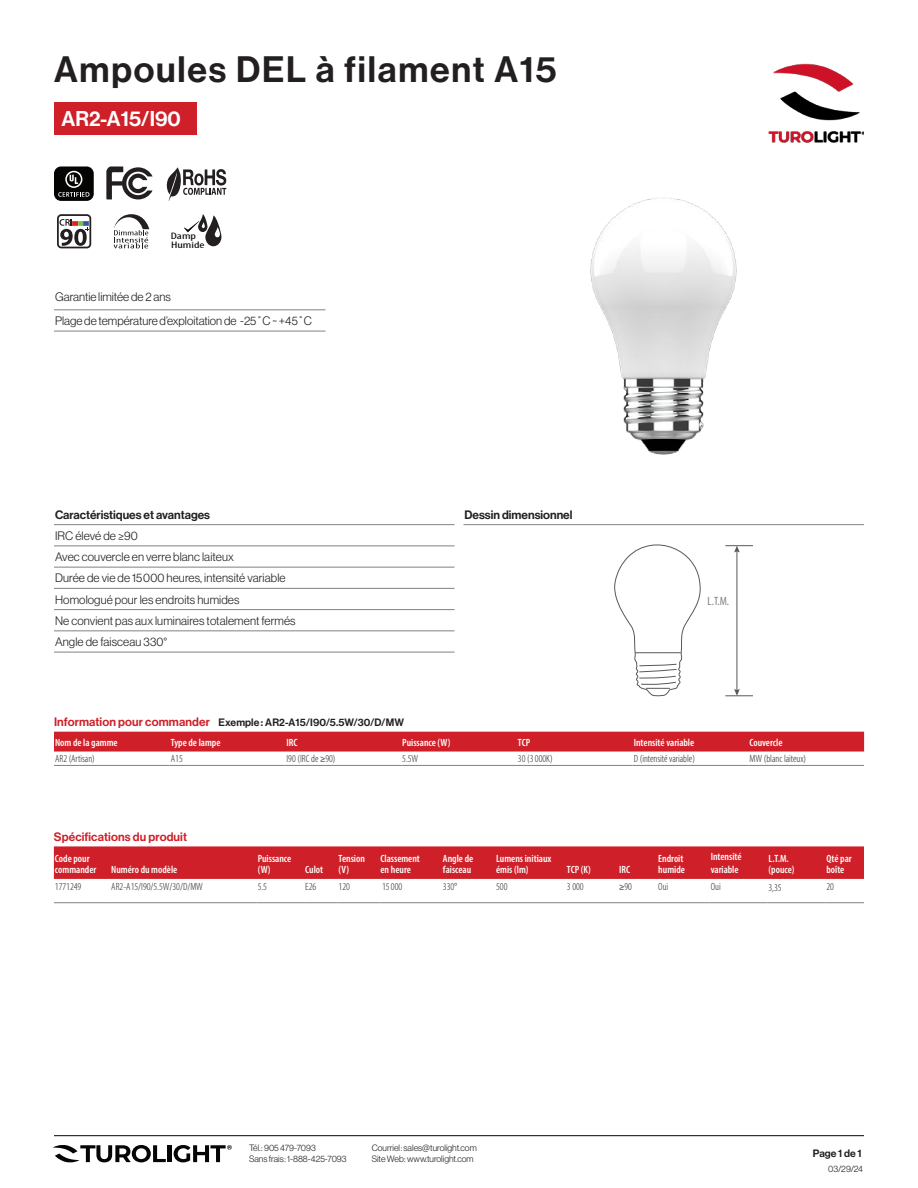
<style>
.page{position:relative;width:918px;height:1188px;background:#fff}
.page>*{position:absolute;margin:0;border:0;box-sizing:border-box;transform-origin:0 0}
.t1{font:36px "N Haas Grotesk DS Pro 65 Md";letter-spacing:.05em;color:#231f20}
.t2{font:21px "N Haas Grotesk DS Pro 65 Md";color:#fff}
.t3{font:condensed 12.45px "Myriad Pro";color:#808285}
.Table_Feature_Basic{font:12px "N Haas Grotesk DS Pro 45 Lt";letter-spacing:.01em;color:#231f20}
.Table_Feature_Header{font:12px "N Haas Grotesk DS Pro 65 Md";color:#231f20}
.t4{font:12px "N Haas Grotesk DS Pro 65 Md";letter-spacing:.01em;color:#ce2129}
.Table_Detail_Header{font:condensed 12px "Myriad Pro";color:#808285}
.Table_Detail_Header-2{font:600 condensed 10.5px/11.2px "Myriad Pro";color:#fff}
.Table_Detail_Basic{font:300 condensed 10.5px "Myriad Pro";color:#231f20}
.t5{font:10.5px "N Haas Grotesk DS Pro 65 Md";letter-spacing:.01em;color:#231f20}
.t6{font:condensed 9.45px/8.2px "Myriad Pro";color:#040503;scale:1.46 1}
.t7{font:9px/10.8px "N Haas Grotesk DS Pro 45 Lt";color:#231f20}
.s1{font-size:12px;color:#cf2029}
.s2{font-family:"N Haas Grotesk DS Pro 45 Lt";font-weight:400;font-stretch:normal}
</style>
<div class="page">
<div style="left:54px;top:102px;width:143px;height:33px;background:#cf2029"></div>
<img style="left:769px;top:63px;width:95px;height:80px">
<hr style="left:167px;top:1145px;width:4px;height:17px;background:#050604">
<svg style="left:53px;top:1145px;width:113px;height:18px"></svg>
<svg style="left:174px;top:1145px;width:58px;height:17px"></svg>
<hr style="left:54px;top:1135px;width:810px;height:1px;background:#231f20">
<svg style="left:614px;top:544px;width:87px;height:153px"></svg>
<hr style="left:737px;top:550px;width:1px;height:141px;background:#57585a">
<svg style="left:725px;top:545px;width:28px;height:8px"></svg>
<svg style="left:725px;top:689px;width:28px;height:7px"></svg>
<hr style="left:54px;top:310px;width:272px;height:1px;background:#7f8188">
<hr style="left:54px;top:331px;width:272px;height:1px;background:#7f8188">
<hr style="left:464px;top:524px;width:400px;height:1px;background:#808285">
<div style="left:54px;top:846px;width:810px;height:33px;background:#cf2029"></div>
<hr style="left:54px;top:902px;width:56px;height:1px;background:#7f8188">
<hr style="left:110px;top:902px;width:147px;height:1px;background:#7f8188">
<hr style="left:257px;top:902px;width:47px;height:1px;background:#7f8188">
<hr style="left:304px;top:902px;width:34px;height:1px;background:#7f8188">
<hr style="left:338px;top:902px;width:41px;height:1px;background:#7f8188">
<hr style="left:379px;top:902px;width:63px;height:1px;background:#7f8188">
<hr style="left:495px;top:902px;width:71px;height:1px;background:#7f8188">
<hr style="left:566px;top:902px;width:52px;height:1px;background:#7f8188">
<hr style="left:618px;top:902px;width:39px;height:1px;background:#7f8188">
<hr style="left:657px;top:902px;width:53px;height:1px;background:#7f8188">
<hr style="left:710px;top:902px;width:57px;height:1px;background:#7f8188">
<hr style="left:825px;top:902px;width:39px;height:1px;background:#7f8188">
<hr style="left:442px;top:902px;width:53px;height:1px;background:#7f8188">
<hr style="left:767px;top:902px;width:58px;height:1px;background:#7f8188">
<svg style="left:106px;top:167px;width:47px;height:32px"></svg>
<svg style="left:166px;top:167px;width:60px;height:34px"></svg>
<div style="left:54px;top:166px;width:40px;height:35px;background:#040503;border-radius:7px"></div>
<svg style="left:58px;top:171px;width:31px;height:26px"></svg>
<svg style="left:184px;top:214px;width:37px;height:32px"></svg>
<hr style="left:54px;top:524px;width:400px;height:1px;background:#808285">
<hr style="left:54px;top:546px;width:400px;height:1px;background:#7f8188">
<hr style="left:54px;top:567px;width:400px;height:1px;background:#7f8188">
<hr style="left:54px;top:588px;width:400px;height:1px;background:#7f8188">
<hr style="left:54px;top:609px;width:400px;height:1px;background:#7f8188">
<hr style="left:54px;top:631px;width:400px;height:1px;background:#7f8188">
<hr style="left:54px;top:652px;width:400px;height:1px;background:#7f8188">
<div style="left:54px;top:732px;width:810px;height:20px;background:#cf2029"></div>
<hr style="left:54px;top:765px;width:116px;height:1px;background:#7f8188">
<hr style="left:170px;top:765px;width:115px;height:1px;background:#7f8188">
<hr style="left:285px;top:765px;width:116px;height:1px;background:#7f8188">
<hr style="left:401px;top:765px;width:116px;height:1px;background:#7f8188">
<hr style="left:517px;top:765px;width:116px;height:1px;background:#7f8188">
<hr style="left:633px;top:765px;width:115px;height:1px;background:#7f8188">
<hr style="left:748px;top:765px;width:116px;height:1px;background:#7f8188">
<svg style="left:57px;top:214px;width:34px;height:34px"></svg>
<svg style="left:114px;top:214px;width:35px;height:34px"></svg>
<img style="left:590px;top:197px;width:147px;height:258px">
<h1 class="t1" style="left:54px;top:48px;width:504px">Ampoules DEL à filament A15</h1>
<h2 class="t2" style="left:62px;top:106px;width:121px">AR2-A15/I90</h2>
<p class="t6" style="left:171px;top:232px;width:25px">Damp<br>Humide</p>
<p class="Table_Feature_Basic" style="left:55px;top:290px;width:117px">Garantie limitée de 2 ans</p>
<p class="Table_Feature_Basic" style="left:55px;top:314px;width:258px">Plage de température d’exploitation de -25˚C ~ +45˚C</p>
<p class="Table_Feature_Header" style="left:55px;top:507px;width:156px">Caractéristiques et avantages</p>
<p class="Table_Feature_Basic" style="left:55px;top:529px;width:84px">IRC élevé de ≥90</p>
<p class="Table_Feature_Basic" style="left:55px;top:550px;width:180px">Avec couvercle en verre blanc laiteux</p>
<p class="Table_Feature_Basic" style="left:55px;top:571px;width:232px">Durée de vie de 15 000 heures, intensité variable</p>
<p class="Table_Feature_Basic" style="left:55px;top:593px;width:186px">Homologué pour les endroits humides</p>
<p class="Table_Feature_Basic" style="left:55px;top:614px;width:242px">Ne convient pas aux luminaires totalement fermés</p>
<p class="Table_Feature_Basic" style="left:55px;top:635px;width:114px">Angle de faisceau 330°</p>
<p class="t5" style="left:54px;top:717px;width:352px"><span class="s1">Information pour commander</span> Exemple : AR2-A15/I90/5.5W/30/D/MW</p>
<p class="Table_Feature_Header" style="left:465px;top:507px;width:109px">Dessin dimensionnel</p>
<p class="Table_Detail_Header" style="left:708px;top:594px;width:23px">L.T.M.</p>
<p class="t3" style="left:709px;top:595px;width:25px">M.O.L.</p>
<p class="Table_Detail_Header-2" style="left:55px;top:736px;width:64px">Nom de la gamme</p>
<p class="Table_Detail_Header-2" style="left:171px;top:736px;width:51px">Type de lampe</p>
<p class="Table_Detail_Header-2" style="left:287px;top:736px;width:13px">IRC</p>
<p class="Table_Detail_Header-2" style="left:402px;top:736px;width:50px">Puissance (W)</p>
<p class="Table_Detail_Header-2" style="left:518px;top:736px;width:14px">TCP</p>
<p class="Table_Detail_Header-2" style="left:634px;top:736px;width:62px">Intensité variable</p>
<p class="Table_Detail_Header-2" style="left:749px;top:736px;width:35px">Couvercle</p>
<p class="Table_Detail_Basic" style="left:55px;top:753px;width:41px">AR2 (Artisan)</p>
<p class="Table_Detail_Basic" style="left:171px;top:753px;width:13px">A15</p>
<p class="Table_Detail_Basic" style="left:287px;top:753px;width:51px">I90 (IRC de <span class="s2">≥</span>90)</p>
<p class="Table_Detail_Basic" style="left:402px;top:753px;width:18px">5.5W</p>
<p class="Table_Detail_Basic" style="left:518px;top:753px;width:36px">30 (3000K)</p>
<p class="Table_Detail_Basic" style="left:634px;top:753px;width:63px">D (intensité variable)</p>
<p class="Table_Detail_Basic" style="left:749px;top:753px;width:58px">MW (blanc laiteux)</p>
<p class="t4" style="left:54px;top:830px;width:135px">Spécifications du produit</p>
<p class="Table_Detail_Header-2" style="left:55px;top:852px;width:43px">Code pour commander</p>
<p class="Table_Detail_Header-2" style="left:111px;top:864px;width:68px">Numéro du modèle</p>
<p class="Table_Detail_Header-2" style="left:258px;top:853px;width:35px">Puissance</p>
<p class="Table_Detail_Header-2" style="left:258px;top:864px;width:14px">(W)</p>
<p class="Table_Detail_Header-2" style="left:305px;top:864px;width:19px">Culot</p>
<p class="Table_Detail_Header-2" style="left:339px;top:853px;width:28px">Tension</p>
<p class="Table_Detail_Header-2" style="left:339px;top:864px;width:12px">(V)</p>
<p class="Table_Detail_Header-2" style="left:380px;top:852px;width:41px">Classement en heure</p>
<p class="Table_Detail_Header-2" style="left:443px;top:854px;width:32px;line-height:10.5px">Angle de faisceau</p>
<p class="Table_Detail_Header-2" style="left:496px;top:852px;width:57px">Lumens initiaux émis (lm)</p>
<p class="Table_Detail_Header-2" style="left:567px;top:864px;width:25px">TCP (K)</p>
<p class="Table_Detail_Header-2" style="left:619px;top:864px;width:13px">IRC</p>
<p class="Table_Detail_Header-2" style="left:658px;top:853px;width:27px">Endroit</p>
<p class="Table_Detail_Header-2" style="left:658px;top:864px;width:28px">humide</p>
<p class="Table_Detail_Header-2" style="left:711px;top:850px;width:32px;line-height:12.6px">Intensité variable</p>
<p class="Table_Detail_Header-2" style="left:769px;top:853px;width:22px">L.T.M.</p>
<p class="Table_Detail_Header-2" style="left:769px;top:864px;width:28px">(pouce)</p>
<p class="Table_Detail_Header-2" style="left:826px;top:852px;width:27px">Qté par</p>
<p class="Table_Detail_Header-2" style="left:826px;top:864px;width:19px">boîte</p>
<p class="Table_Detail_Basic" style="left:55px;top:880px;width:28px">1771249</p>
<p class="Table_Detail_Basic" style="left:111px;top:880px;width:93px">AR2-A15/I90/5.5W/30/D/MW</p>
<p class="Table_Detail_Basic" style="left:258px;top:880px;width:11px">5.5</p>
<p class="Table_Detail_Basic" style="left:305px;top:880px;width:13px">E26</p>
<p class="Table_Detail_Basic" style="left:339px;top:880px;width:13px">120</p>
<p class="Table_Detail_Basic" style="left:382px;top:880px;width:22px">15000</p>
<p class="Table_Detail_Basic" style="left:443px;top:880px;width:16px">330°</p>
<p class="Table_Detail_Basic" style="left:496px;top:880px;width:13px">500</p>
<p class="Table_Detail_Basic" style="left:567px;top:880px;width:18px">3 000</p>
<p class="Table_Detail_Basic" style="left:619px;top:880px;width:14px"><span class="s2">≥</span>90</p>
<p class="Table_Detail_Basic" style="left:658px;top:880px;width:12px">Oui</p>
<p class="Table_Detail_Basic" style="left:711px;top:880px;width:12px">Oui</p>
<p class="Table_Detail_Basic" style="left:769px;top:881px;width:15px">3,35</p>
<p class="Table_Detail_Basic" style="left:826px;top:880px;width:9px">20</p>
<p class="t7" style="left:249px;top:1143px;width:99px">Tél. : 905 479-7093<br>Sans frais : 1-888-425-7093</p>
<p class="t7" style="left:372px;top:1143px;width:107px">Courriel : sales@turolight.com<br>Site Web : www.turolight.com</p>
<p class="t5" style="left:813px;top:1147px;width:50px">Page 1 de 1</p>
<p class="t7" style="left:828px;top:1164px;width:36px">03/29/24</p>
</div>
